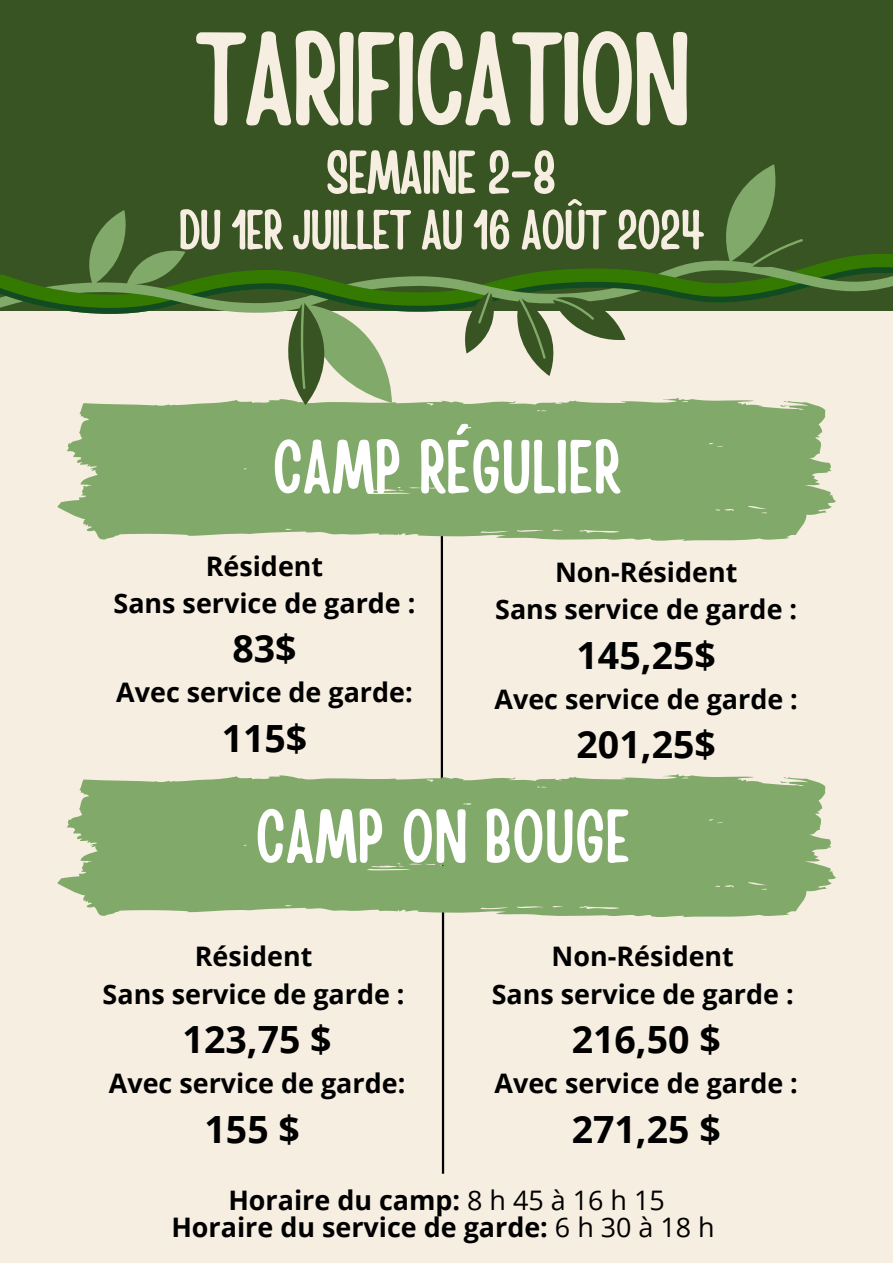
<style>
.page{position:relative;width:893px;height:1263px;background:#f7eee2}
.page>*{position:absolute;margin:0;border:0;box-sizing:border-box;transform-origin:0 0}
.t1{font:130.5px "Handy Casual Condensed";letter-spacing:-.025em;color:#f7eee2}
.t2{font:75px "Handy Casual Condensed";color:#fff}
.t3{font:60.75px "Handy Casual Condensed";letter-spacing:-.025em;color:#f7eee2}
.t4{font:55.5px "Handy Casual Condensed";letter-spacing:-.025em;color:#f7eee2}
.t5{font:700 37.5px "Open Sans";color:#000}
.t6{font:700 26.92px/37.1px "Open Sans";color:#000;text-align:center}
.s1{font-weight:400}
</style>
<div class="page">
<div style="left:0;top:0;width:893px;height:310px;background:#375422"></div>
<hr style="left:441px;top:518px;width:2px;height:286px;background:#000">
<svg style="left:57px;top:405px;width:778px;height:137px;background:#8caf74"></svg>
<svg style="left:0;top:164px;width:893px;height:241px"></svg>
<hr style="left:442px;top:846px;width:2px;height:328px;background:#000">
<svg style="left:57px;top:774px;width:778px;height:144px;background:#8fb177"></svg>
<h3 class="t1" style="left:195px;top:-6px;width:498px">TARIFICATION</h3>
<p class="t3" style="left:326px;top:133px;width:232px">SEMAINE 2-8</p>
<p class="t4" style="left:179px;top:193px;width:528px">DU 1ER JUILLET AU 16 AOÛT 2024</p>
<h1 class="t2" style="left:272px;top:418px;width:349px">CAMP RÉGULIER</h1>
<p class="t6" style="left:113px;top:546px;width:303px">Résident<br>Sans service de garde :</p>
<p class="t5" style="left:232px;top:622px;width:66px">83$</p>
<p class="t6" style="left:116px;top:673px;width:298px">Avec service de garde:</p>
<p class="t5" style="left:222px;top:711px;width:87px">115$</p>
<h2 class="t6" style="left:495px;top:553px;width:303px">Non-Résident<br>Sans service de garde :</h2>
<h2 class="t5" style="left:576px;top:629px;width:141px">145,25$</h2>
<h2 class="t6" style="left:494px;top:680px;width:305px">Avec service de garde :</h2>
<h2 class="t5" style="left:576px;top:718px;width:141px">201,25$</h2>
<p class="t2" style="left:255px;top:787px;width:377px">CAMP ON BOUGE</p>
<h4 class="t6" style="left:103px;top:937px;width:303px">Résident<br>Sans service de garde :</h4>
<h4 class="t5" style="left:183px;top:1013px;width:150px">123,75 $</h4>
<h4 class="t6" style="left:109px;top:1064px;width:298px">Avec service de garde:</h4>
<h4 class="t5" style="left:204px;top:1102px;width:97px">155 $</h4>
<h4 class="t6" style="left:492px;top:937px;width:303px">Non-Résident<br>Sans service de garde :</h4>
<h4 class="t5" style="left:572px;top:1013px;width:150px">216,50 $</h4>
<h4 class="t6" style="left:494px;top:1064px;width:305px">Avec service de garde :</h4>
<h4 class="t5" style="left:572px;top:1102px;width:150px">271,25 $</h4>
<h2 class="t6" style="left:228px;top:1181px;width:438px">Horaire du camp: <span class="s1">8 h 45 à 16 h 15</span></h2>
<h4 class="t6" style="left:171px;top:1207px;width:545px">Horaire du service de garde: <span class="s1">6 h 30 à 18 h</span></h4>
</div>
